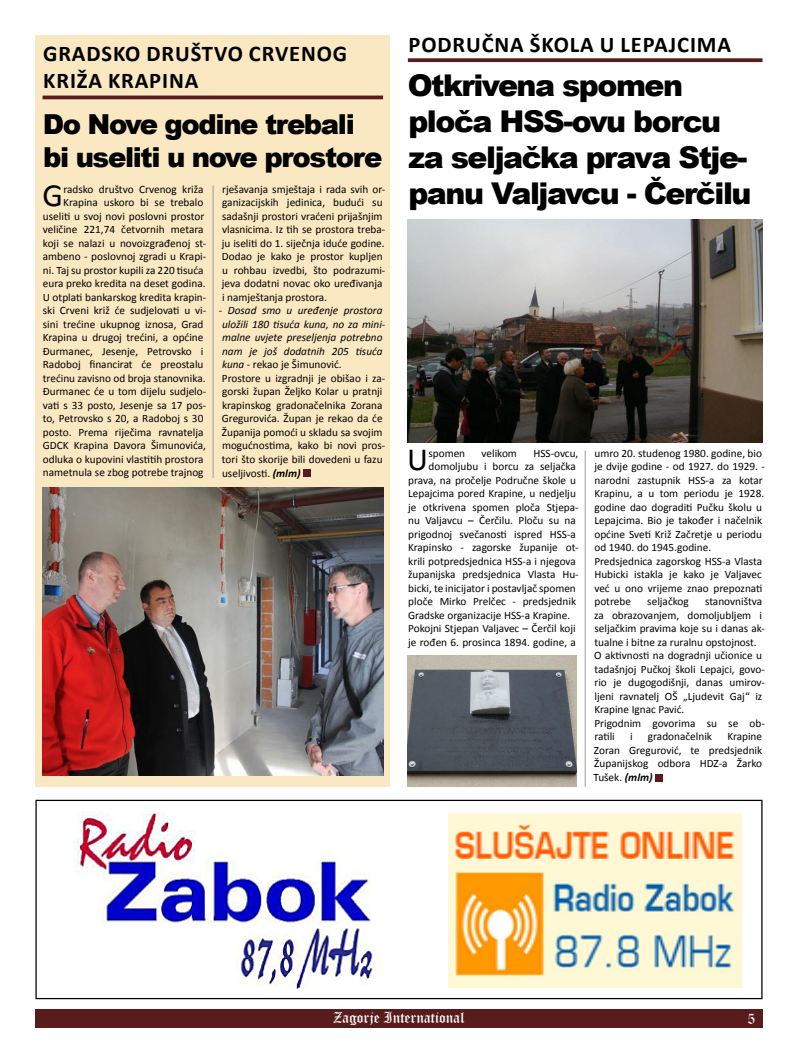
<style>
.page{position:relative;width:798px;height:1063px;background:#fff}
.page>*{position:absolute;margin:0;border:0;box-sizing:border-box;transform-origin:0 0}
.t1{font:32.5px "Calibri";color:#000}
.t2{font:900 30px/36px "Arial";letter-spacing:-.05em;color:#000}
.t3{font:900 27.5px/33px "Arial";letter-spacing:-.05em;color:#000}
.t4{font:700 22.5px "Calibri";letter-spacing:.04em;color:#000}
.t5{font:15px "Old English Text";color:#fff}
.t6{font:11.25px/13.5px "Calibri";color:#000}
.s1{font-style:italic}
.s2{font-weight:700;font-style:italic}
</style>
<div class="page">
<div style="left:35px;top:1009px;width:727px;height:19px;background:#581c1c"></div>
<div style="left:35px;top:35px;width:355px;height:752px;background:#f9e8c1"></div>
<img style="left:449px;top:813px;width:292px;height:175px">
<div style="left:35px;top:800px;width:727px;height:199px;border:1px solid #000"></div>
<img style="left:73px;top:811px;width:307px;height:178px">
<div style="left:303px;top:470px;width:7px;height:7px;background:#581c1c"></div>
<div style="left:655px;top:774px;width:7px;height:7px;background:#581c1c"></div>
<svg style="left:407px;top:58px;width:355px;height:4px"></svg>
<img style="left:407px;top:220px;width:355px;height:223px">
<img style="left:407px;top:656px;width:169px;height:131px">
<hr style="left:43px;top:96px;width:340px;height:3px;background:#581c1c">
<img style="left:43px;top:487px;width:340px;height:289px">
<hr style="left:213px;top:186px;width:1px;height:292px;background:#9c9b9b">
<hr style="left:584px;top:451px;width:1px;height:336px;background:#9c9b9b">
<h3 class="t4" style="left:43px;top:39px;width:30px">GRADSKO</h3>
<h3 class="t4" style="left:146px;top:39px;width:15px">DRU</h3>
<h3 class="t4" style="left:191px;top:39px;width:26px">ŠTVO</h3>
<h3 class="t4" style="left:249px;top:39px;width:28px">CRVENOG</h3>
<h3 class="t4" style="left:43px;top:66px;width:92px">KRIŽA KRAPINA</h3>
<h3 class="t3" style="left:43px;top:106px;width:341px">Do Nove godine trebali bi useliti u nove prostore</h3>
<h1 class="t1" style="left:42px;top:175px;width:22px">G</h1>
<p class="t6" style="left:43px;top:182px;width:165px;text-align:right">radsko društvo Crvenog križa Krapina uskoro bi se trebalo useliti u svoj novi poslovni prostor veličine 221,74 četvornih metara koji se nalazi u novoizgrađenoj st&shy;ambeno - poslovnoj zgradi u Krapi&shy;ni. Taj su prostor kupili za 220 tisuća eura preko kredita na deset godina.<br>U otplati bankarskog kredita krapin&shy;ski Crveni križ će sudjelovati u vi&shy;sini trećine ukupnog iznosa, Grad Krapina u drugoj trećini, a općine Đurmanec, Jesenje, Petrovsko i Radoboj financirat će preostalu trećinu zavisno od broja stanovnika.<br>Đurmanec će u tom dijelu sudjelo&shy;vati s 33 posto, Jesenje sa 17 pos&shy;to, Petrovsko s 20, a Radoboj s 30 posto. Prema riječima ravnatelja GDCK Krapina Davora Šimunovića, odluka o kupovini vlastitih prostora nametnula se zbog potrebe trajnog</p>
<p class="t6" style="left:222px;top:182px;width:165px">rješavanja smještaja i rada svih or&shy;ganizacijskih jedinica, budući su sadašnji prostori vraćeni prijašnjim vlasnicima. Iz tih se prostora treba&shy;ju iseliti do 1. siječnja iduće godine.<br>Dodao je kako je prostor kupljen u rohbau izvedbi, što podrazumi&shy;jeva dodatni novac oko uređivanja i namještanja prostora.</p>
<p class="t6" style="left:219px;top:304px;width:168px"><span class="s1">- Dosad smo u uređenje prostora uložili 180 tisuća kuna, no za mini&shy;malne uvjete preseljenja potrebno nam je još dodatnih 205 tisuća kuna</span> - rekao je Šimunović.<br>Prostore u izgradnji je obišao i za&shy;gorski župan Željko Kolar u pratnji krapinskog gradonačelnika Zorana<br>Gregurovića. Župan je rekao da će<br>Županija pomoći u skladu sa svojim mogućnostima, kako bi novi pros&shy;tori što skorije bili dovedeni u fazu useljivosti. <span class="s2">(mlm)</span></p>
<h3 class="t4" style="left:408px;top:30px;width:29px">PODRUČNA</h3>
<h3 class="t4" style="left:529px;top:30px;width:26px">ŠKOLA</h3>
<h3 class="t4" style="left:599px;top:30px;width:45px">U LEPAJCIMA</h3>
<h2 class="t2" style="left:407px;top:67px;width:345px">Otkrivena spomen ploča HSS-ovu borcu za seljačka prava Stje&shy;panu Valjavcu - Čerčilu</h2>
<h1 class="t1" style="left:407px;top:439px;width:22px">U</h1>
<p class="t6" style="left:428px;top:446px;width:38px">spomen</p>
<p class="t6" style="left:481px;top:446px;width:37px">velikom</p>
<p class="t6" style="left:533px;top:446px;width:47px">HSS-ovcu,</p>
<p class="t6" style="left:428px;top:460px;width:149px">domoljubu i borcu za seljačka</p>
<p class="t6" style="left:408px;top:473px;width:169px">prava, na pročelje Područne škole u</p>
<p class="t6" style="left:408px;top:487px;width:169px">Lepajcima pored Krapine, u nedjelju</p>
<p class="t6" style="left:408px;top:500px;width:172px">je otkrivena spomen ploča Stjepa-</p>
<p class="t6" style="left:408px;top:514px;width:169px">nu Valjavcu – Čerčilu. Ploču su na</p>
<p class="t6" style="left:408px;top:527px;width:169px">prigodnoj svečanosti ispred HSS-a</p>
<p class="t6" style="left:408px;top:541px;width:172px">Krapinsko - zagorske županije ot-</p>
<p class="t6" style="left:408px;top:554px;width:169px">krili potpredsjednica HSS-a i njegova</p>
<p class="t6" style="left:408px;top:568px;width:172px">županijska predsjednica Vlasta Hu-</p>
<p class="t6" style="left:408px;top:581px;width:169px">bicki, te inicijator i postavljač spomen</p>
<p class="t6" style="left:408px;top:595px;width:169px">ploče Mirko Prelčec - predsjednik</p>
<p class="t6" style="left:408px;top:608px;width:164px">Gradske organizacije HSS-a Krapine.</p>
<p class="t6" style="left:408px;top:622px;width:169px">Pokojni Stjepan Valjavec – Čerčil koji</p>
<p class="t6" style="left:408px;top:635px;width:169px">je rođen 6. prosinca 1894. godine, a</p>
<p class="t6" style="left:594px;top:446px;width:172px">umro 20. studenog 1980. godine, bio je dvije godine - od 1927. do 1929. - narodni zastupnik HSS-a za kotar<br>Krapinu, a u tom periodu je 1928. godine dao dograditi Pučku školu u<br>Lepajcima. Bio je također i načelnik općine Sveti Križ Začretje u periodu od 1940. do 1945.godine.<br>Predsjednica zagorskog HSS-a Vlasta<br>Hubicki istakla je kako je Valjavec već u ono vrijeme znao prepoznati potrebe</p>
<p class="t6" style="left:594px;top:595px;width:172px;text-indent:111px">stanovništva za obrazovanjem, domoljubljem i seljačkim pravima koje su i danas ak&shy;tualne i bitne za ruralnu opstojnost.<br>O aktivnosti na dogradnji učionice u tadašnjoj Pučkoj školi Lepajci, govo&shy;rio je dugogodišnji, danas umirov&shy;ljeni ravnatelj OŠ „Ljudevit Gaj“ iz<br>Krapine Ignac Pavić.<br>Prigodnim govorima su se ob&shy;ratili</p>
<p class="t6" style="left:647px;top:595px;width:43px">seljačkog</p>
<p class="t6" style="left:630px;top:730px;width:4px">i</p>
<p class="t6" style="left:647px;top:730px;width:66px">gradonačelnik</p>
<p class="t6" style="left:593px;top:730px;width:170px;text-align:justify;text-indent:134px">Krapine Zoran Gregurović, te predsjednik Županijskog odbora HDZ-a Žarko Tušek. <span class="s2">(mlm)</span></p>
<h3 class="t5" style="left:333px;top:1008px;width:133px">Zagorje International</h3>
<h3 class="t5" style="left:747px;top:1009px;width:9px">5</h3>
</div>
